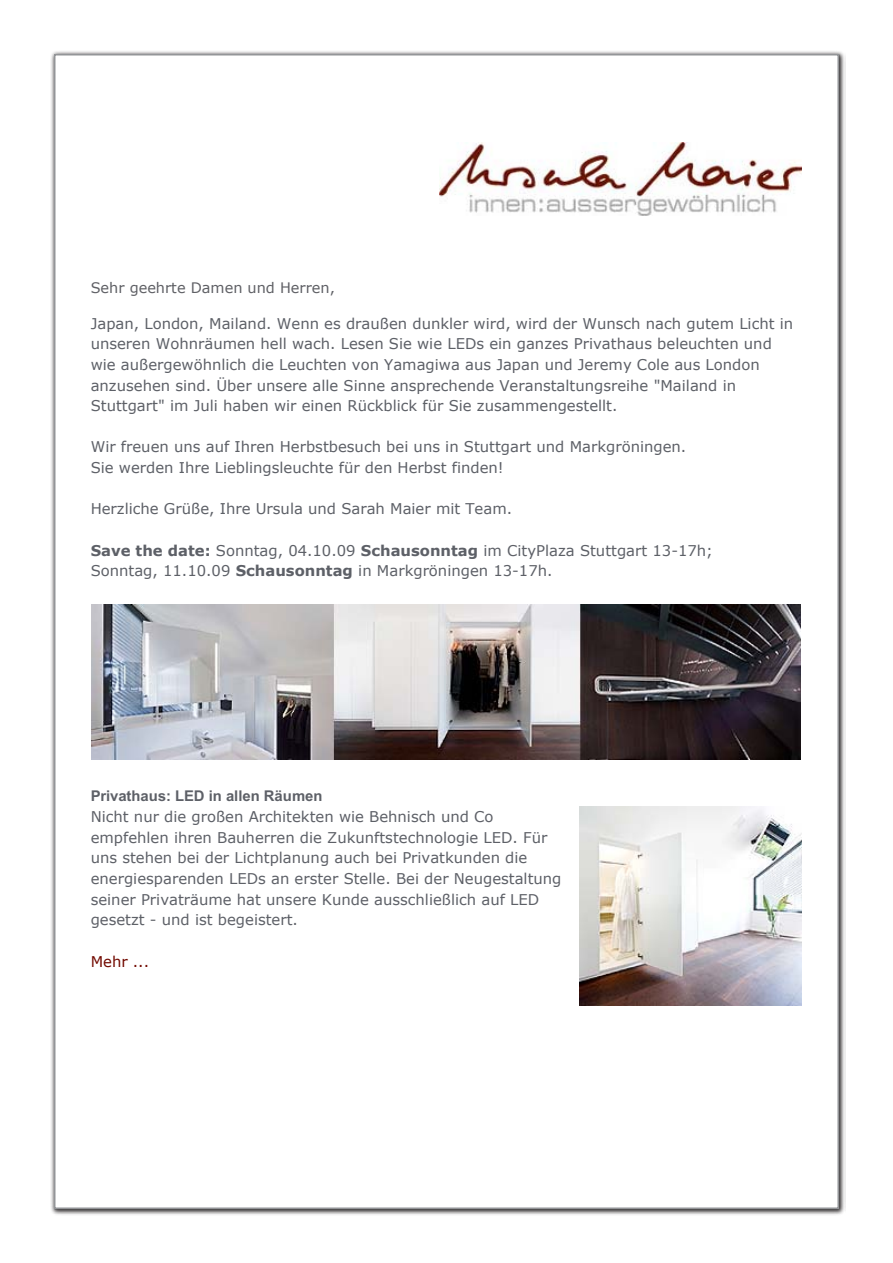
<style>
.page{position:relative;width:893px;height:1263px;background:#fff}
.page>*{position:absolute;margin:0;border:0;box-sizing:border-box;transform-origin:0 0}
.t1{font:14.85px/20.9px "Verdana";color:#5d6067}
.t2{font:14.85px "Verdana";color:#720a00}
.t3{font:14.55px "Verdana";color:#5f6065}
.t4{font:14.4px "Verdana";color:#5d6067}
.s1{font-weight:700}
.s2{font-family:"Arial";font-weight:700}
</style>
<div class="page">
<div style="left:50px;top:50px;width:795px;height:1165px;background:#231f20;opacity:.75"></div>
<div style="left:55px;top:55px;width:783px;height:1153px;background:#fff"></div>
<img style="left:439px;top:142px;width:362px;height:74px">
<img style="left:579px;top:806px;width:222px;height:200px">
<img style="left:91px;top:604px;width:710px;height:155px">
<p class="t3" style="left:91px;top:279px;width:246px">Sehr geehrte Damen und Herren,</p>
<p class="t4" style="left:91px;top:279px;width:212px">Sehr geehrte Frau Tscherpel,</p>
<p class="t1" style="left:91px;top:313px;width:704px">Japan, London, Mailand. Wenn es draußen dunkler wird, wird der Wunsch nach gutem Licht in unseren Wohnräumen hell wach. Lesen Sie wie LEDs ein ganzes Privathaus beleuchten und wie außergewöhnlich die Leuchten von Yamagiwa aus Japan und Jeremy Cole aus London anzusehen sind. Über unsere alle Sinne ansprechende Veranstaltungsreihe "Mailand in Stuttgart" im Juli haben wir einen Rückblick für Sie zusammengestellt.</p>
<p class="t1" style="left:91px;top:437px;width:597px">Wir freuen uns auf Ihren Herbstbesuch bei uns in Stuttgart und Markgröningen.<br>Sie werden Ihre Lieblingsleuchte für den Herbst finden!</p>
<p class="t1" style="left:91px;top:499px;width:423px">Herzliche Grüße, Ihre Ursula und Sarah Maier mit Team.</p>
<p class="t1" style="left:91px;top:540px;width:624px"><span class="s1">Save the date:</span> Sonntag, 04.10.09 <span class="s1">Schausonntag</span> im CityPlaza Stuttgart 13-17h;<br>Sonntag, 11.10.09 <span class="s1">Schausonntag</span> in Markgröningen 13-17h.</p>
<p class="t1" style="left:91px;top:785px;width:472px"><span class="s2">Privathaus: LED in allen Räumen<br></span>Nicht nur die großen Architekten wie Behnisch und Co empfehlen ihren Bauherren die Zukunftstechnologie LED. Für uns stehen bei der Lichtplanung auch bei Privatkunden die energiesparenden LEDs an erster Stelle. Bei der Neugestaltung seiner Privaträume hat unsere Kunde ausschließlich auf LED gesetzt - und ist begeistert.</p>
<p class="t2" style="left:91px;top:952px;width:60px">Mehr ...</p>
</div>
